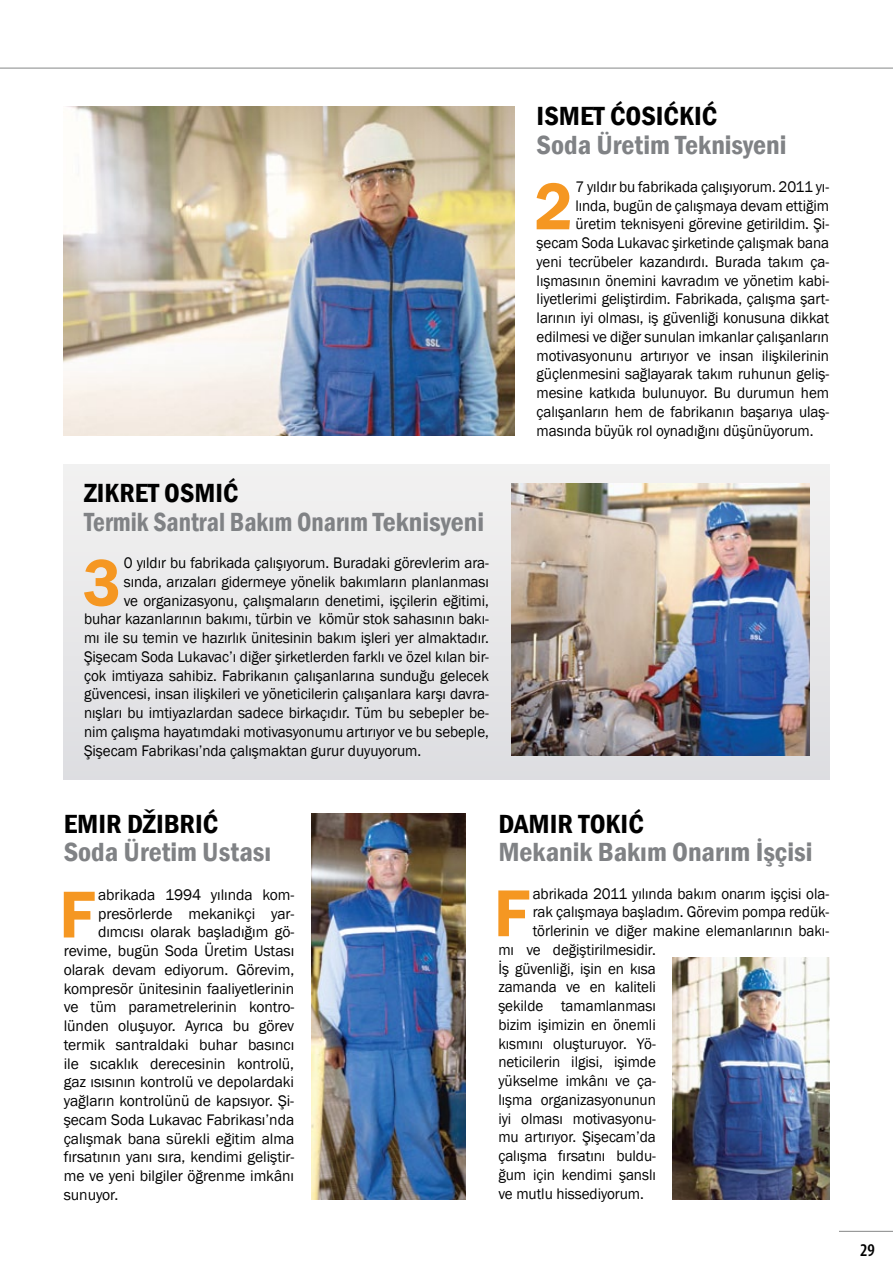
<style>
.page{position:relative;width:893px;height:1276px;background:#fff}
.page>*{position:absolute;margin:0;border:0;box-sizing:border-box;transform-origin:0 0}
.t1{font:600 68.55px "Franklin Gothic";color:#f59722;scale:.95 1}
.t2{font:600 condensed 27px "Franklin Gothic";color:#808285;scale:1.05 1}
.t3{font:600 condensed 27px "Franklin Gothic";color:#000;scale:1.05 1}
.t4{font:600 condensed 27px "Franklin Gothic";color:#808285;scale:.95 1}
.t5{font:600 condensed 27px "Franklin Gothic";color:#000;scale:1.04 1}
.t6{font:600 condensed 18px "Myriad Pro";color:#000}
.t7{font:15.75px "Franklin Gothic";letter-spacing:-.005em;color:#000;scale:.96 1}
.t8{font:15.75px "Franklin Gothic";letter-spacing:-.005em;color:#000}
</style>
<div class="page">
<div style="left:64px;top:465px;width:765px;height:314px;background:#e8e8e9"></div>
<hr style="left:0;top:68px;width:893px;height:1px;background:#858787">
<hr style="left:839px;top:1231px;width:54px;height:1px;background:#858787">
<img style="left:64px;top:106px;width:450px;height:330px">
<img style="left:673px;top:957px;width:156px;height:242px">
<img style="left:512px;top:483px;width:298px;height:273px">
<img style="left:311px;top:813px;width:155px;height:386px">
<h2 class="t5" style="left:84px;top:475px;width:26px">Zikret</h2>
<h2 class="t5" style="left:164px;top:475px;width:73px">Osmić</h2>
<h2 class="t4" style="left:84px;top:504px;width:423px">Termik Santral Bakım Onarım Teknisyeni</h2>
<h1 class="t1" style="left:83px;top:540px;width:42px">3</h1>
<p class="t7" style="left:124px;top:553px;width:382px">0 yıldır bu fabrikada çalışıyorum. Buradaki görevlerim ara-</p>
<p class="t7" style="left:124px;top:572px;width:382px">sında, arızaları gidermeye yönelik bakımların planlanması</p>
<p class="t7" style="left:124px;top:590px;width:382px">ve organizasyonu, çalışmaların denetimi, işçilerin eğitimi,</p>
<p class="t7" style="left:84px;top:609px;width:423px">buhar kazanlarının bakımı, türbin ve kömür stok sahasının bakı-</p>
<p class="t7" style="left:84px;top:628px;width:423px">mı ile su temin ve hazırlık ünitesinin bakım işleri yer almaktadır.</p>
<p class="t7" style="left:84px;top:647px;width:423px">Şişecam Soda Lukavac’ı diğer şirketlerden farklı ve özel kılan bir-</p>
<p class="t7" style="left:84px;top:665px;width:423px">çok imtiyaza sahibiz. Fabrikanın çalışanlarına sunduğu gelecek</p>
<p class="t7" style="left:84px;top:684px;width:423px">güvencesi, insan ilişkileri ve yöneticilerin çalışanlara karşı davra-</p>
<p class="t7" style="left:84px;top:703px;width:423px">nışları bu imtiyazlardan sadece birkaçıdır. Tüm bu sebepler be-</p>
<p class="t7" style="left:84px;top:722px;width:423px">nim çalışma hayatımdaki motivasyonumu artırıyor ve bu sebeple,</p>
<p class="t7" style="left:84px;top:740px;width:353px">Şişecam Fabrikası’nda çalışmaktan gurur duyuyorum.</p>
<h2 class="t3" style="left:537px;top:98px;width:37px">Ismet</h2>
<h2 class="t3" style="left:610px;top:98px;width:104px">Ćosićkić</h2>
<h2 class="t2" style="left:537px;top:127px;width:239px">Soda Üretim Teknisyeni</h2>
<h1 class="t1" style="left:535px;top:164px;width:42px">2</h1>
<p class="t7" style="left:575px;top:177px;width:266px">7 yıldır bu fabrikada çalışıyorum. 2011 yı-</p>
<p class="t7" style="left:575px;top:195px;width:266px">lında, bugün de çalışmaya devam ettiğim</p>
<p class="t7" style="left:575px;top:214px;width:266px">üretim teknisyeni görevine getirildim. Şi-</p>
<p class="t7" style="left:537px;top:233px;width:306px">şecam Soda Lukavac şirketinde çalışmak bana</p>
<p class="t7" style="left:537px;top:252px;width:306px">yeni tecrübeler kazandırdı. Burada takım ça-</p>
<p class="t7" style="left:537px;top:270px;width:306px">lışmasının önemini kavradım ve yönetim kabi-</p>
<p class="t7" style="left:537px;top:289px;width:306px">liyetlerimi geliştirdim. Fabrikada, çalışma şart-</p>
<p class="t7" style="left:537px;top:308px;width:306px">larının iyi olması, iş güvenliği konusuna dikkat</p>
<p class="t7" style="left:537px;top:327px;width:306px">edilmesi ve diğer sunulan imkanlar çalışanların</p>
<p class="t7" style="left:537px;top:345px;width:306px">motivasyonunu artırıyor ve insan ilişkilerinin</p>
<p class="t7" style="left:537px;top:364px;width:306px">güçlenmesini sağlayarak takım ruhunun geliş-</p>
<p class="t7" style="left:537px;top:383px;width:306px">mesine katkıda bulunuyor. Bu durumun hem</p>
<p class="t7" style="left:537px;top:402px;width:306px">çalışanların hem de fabrikanın başarıya ulaş-</p>
<p class="t7" style="left:537px;top:420px;width:290px">masında büyük rol oynadığını düşünüyorum.</p>
<h2 class="t3" style="left:64px;top:805px;width:28px">Emir</h2>
<h2 class="t3" style="left:127px;top:805px;width:39px">Džibri</h2>
<h2 class="t3" style="left:203px;top:805px;width:16px">ć</h2>
<h2 class="t2" style="left:64px;top:834px;width:199px">Soda Üretim Ustası</h2>
<h1 class="t1" style="left:59px;top:872px;width:39px">F</h1>
<p class="t8" style="left:98px;top:885px;width:198px">abrikada 1994 yılında kom-</p>
<p class="t8" style="left:98px;top:903px;width:198px">presörlerde mekanikçi yar-</p>
<p class="t8" style="left:98px;top:922px;width:198px">dımcısı olarak başladığım gö-</p>
<p class="t8" style="left:64px;top:941px;width:232px">revime, bugün Soda Üretim Ustası</p>
<p class="t8" style="left:64px;top:960px;width:232px">olarak devam ediyorum. Görevim,</p>
<p class="t8" style="left:64px;top:978px;width:232px">kompresör ünitesinin faaliyetlerinin</p>
<p class="t8" style="left:64px;top:997px;width:232px">ve tüm parametrelerinin kontro-</p>
<p class="t8" style="left:64px;top:1016px;width:232px">lünden oluşuyor. Ayrıca bu görev</p>
<p class="t8" style="left:64px;top:1035px;width:232px">termik santraldaki buhar basıncı</p>
<p class="t8" style="left:64px;top:1053px;width:232px">ile sıcaklık derecesinin kontrolü,</p>
<p class="t8" style="left:64px;top:1072px;width:232px">gaz ısısının kontrolü ve depolardaki</p>
<p class="t8" style="left:64px;top:1091px;width:232px">yağların kontrolünü de kapsıyor. Şi-</p>
<p class="t8" style="left:64px;top:1110px;width:232px">şecam Soda Lukavac Fabrikası’nda</p>
<p class="t8" style="left:64px;top:1128px;width:232px">çalışmak bana sürekli eğitim alma</p>
<p class="t8" style="left:64px;top:1147px;width:232px">fırsatının yanı sıra, kendimi geliştir-</p>
<p class="t8" style="left:64px;top:1166px;width:232px">me ve yeni bilgiler öğrenme imkânı</p>
<p class="t8" style="left:64px;top:1185px;width:56px">sunuyor.</p>
<h2 class="t3" style="left:498px;top:805px;width:31px">Damir</h2>
<h2 class="t3" style="left:578px;top:805px;width:64px">Tokić</h2>
<h2 class="t2" style="left:498px;top:834px;width:301px">Mekanik Bakım Onarım İşçisi</h2>
<h1 class="t1" style="left:494px;top:871px;width:39px">F</h1>
<p class="t7" style="left:533px;top:883px;width:310px">abrikada 2011 yılında bakım onarım işçisi ola-</p>
<p class="t7" style="left:533px;top:902px;width:310px">rak çalışmaya başladım. Görevim pompa redük-</p>
<p class="t7" style="left:533px;top:921px;width:310px">törlerinin ve diğer makine elemanlarının bakı-</p>
<p class="t7" style="left:498px;top:940px;width:166px">mı ve değiştirilmesidir.</p>
<p class="t7" style="left:498px;top:958px;width:166px">İş güvenliği, işin en kısa</p>
<p class="t7" style="left:498px;top:977px;width:166px">zamanda ve en kaliteli</p>
<p class="t7" style="left:498px;top:996px;width:166px">şekilde tamamlanması</p>
<p class="t7" style="left:498px;top:1015px;width:166px">bizim işimizin en önemli</p>
<p class="t7" style="left:498px;top:1033px;width:166px">kısmını oluşturuyor. Yö-</p>
<p class="t7" style="left:498px;top:1052px;width:166px">neticilerin ilgisi, işimde</p>
<p class="t7" style="left:498px;top:1071px;width:166px">yükselme imkânı ve ça-</p>
<p class="t7" style="left:498px;top:1090px;width:166px">lışma organizasyonunun</p>
<p class="t7" style="left:498px;top:1108px;width:166px">iyi olması motivasyonu-</p>
<p class="t7" style="left:498px;top:1127px;width:166px">mu artırıyor. Şişecam’da</p>
<p class="t7" style="left:498px;top:1146px;width:166px">çalışma fırsatını buldu-</p>
<p class="t7" style="left:498px;top:1165px;width:166px">ğum için kendimi şanslı</p>
<p class="t7" style="left:498px;top:1183px;width:153px">ve mutlu hissediyorum.</p>
<p class="t6" style="left:860px;top:1239px;width:16px">29</p>
</div>
